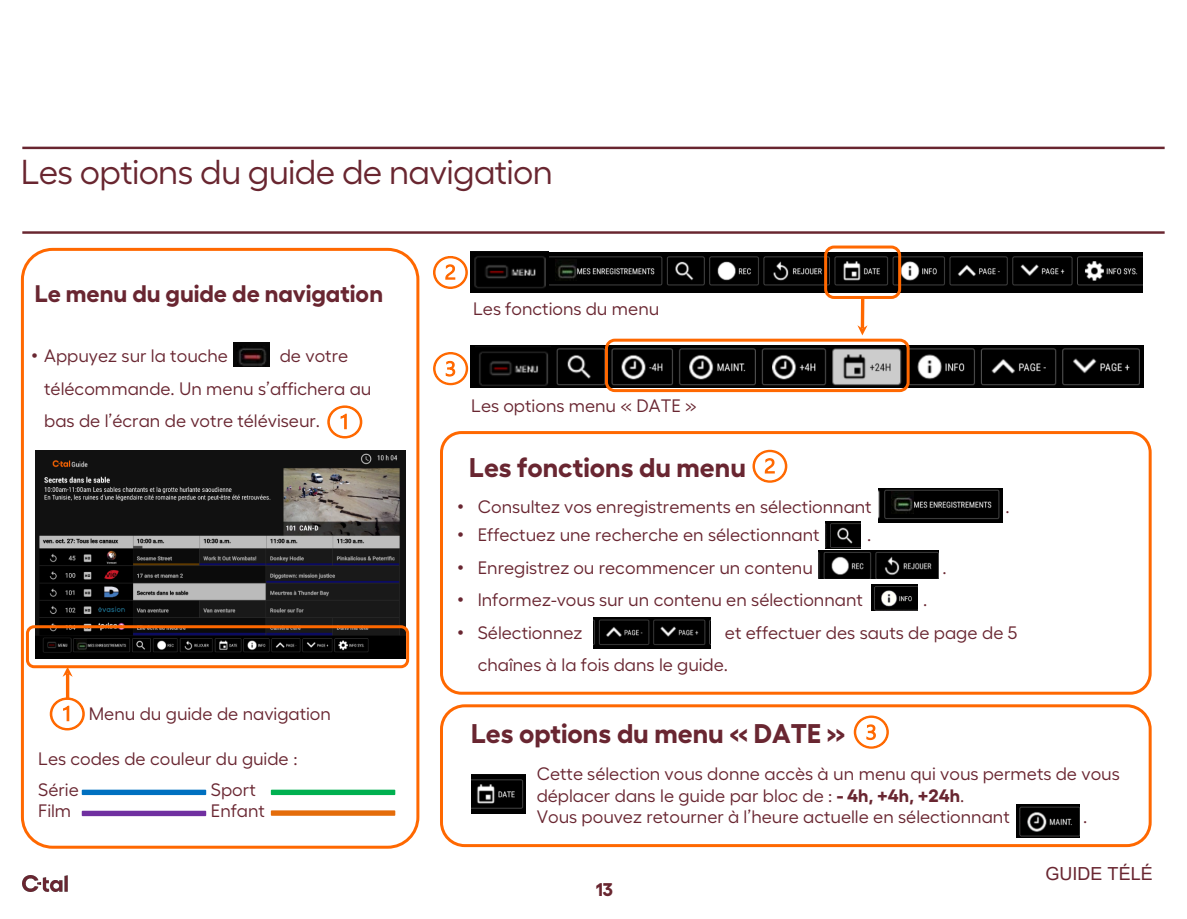
<style>
.page{position:relative;width:1187px;height:919px;background:#fff}
.page>*{position:absolute;margin:0;border:0;box-sizing:border-box;transform-origin:0 0}
.t1{font:34.5px "Fellix";letter-spacing:-.02em;color:#692630}
.t2{font:700 27px "Fellix";color:#692631}
.t3{font:700 24px "Fellix";color:#692631}
.t4{font:700 18.3px "Fellix";color:#692630}
.t5{font:18px/32.4px "Fellix";color:#692631}
.t6{font:18px "Arial";color:#692631}
.s1{font-family:"Arial"}
.s2{font-weight:700}
</style>
<div class="page">
<hr style="left:22px;top:147px;width:1142px;height:2px;background:#692630">
<hr style="left:22px;top:231px;width:1142px;height:3px;background:#692630">
<img style="left:22px;top:875px;width:45px;height:16px">
<div style="left:21px;top:248px;width:398px;height:600px;border:3px solid #ff6800;border-radius:30px"></div>
<svg style="left:327px;top:405px;width:36px;height:34px"></svg>
<img style="left:35px;top:450px;width:370px;height:208px">
<svg style="left:49px;top:696px;width:36px;height:35px"></svg>
<div style="left:26px;top:625px;width:383px;height:43px;border:3px solid #ff6800;border-radius:7px"></div>
<hr style="left:66px;top:673px;width:3px;height:26px;background:#ff6800">
<svg style="left:63px;top:666px;width:10px;height:10px"></svg>
<div style="left:440px;top:704px;width:711px;height:143px;border:3px solid #ff6800;border-radius:23px"></div>
<img style="left:472px;top:774px;width:54px;height:39px">
<svg style="left:853px;top:715px;width:36px;height:34px"></svg>
<div style="left:440px;top:431px;width:711px;height:263px;border:3px solid #ff6800;border-radius:20px"></div>
<img style="left:878px;top:488px;width:124px;height:34px">
<img style="left:825px;top:522px;width:35px;height:26px">
<img style="left:871px;top:584px;width:46px;height:26px">
<img style="left:818px;top:550px;width:120px;height:28px">
<svg style="left:752px;top:449px;width:36px;height:34px"></svg>
<img style="left:593px;top:617px;width:117px;height:31px">
<img style="left:233px;top:343px;width:36px;height:23px">
<img style="left:41px;top:635px;width:31px;height:18px">
<img style="left:471px;top:252px;width:671px;height:40px">
<svg style="left:433px;top:256px;width:35px;height:33px"></svg>
<div style="left:824px;top:245px;width:77px;height:54px;border:3px solid #ff6800;border-radius:8px"></div>
<svg style="left:860px;top:297px;width:4px;height:28px"></svg>
<svg style="left:857px;top:325px;width:10px;height:10px"></svg>
<img style="left:471px;top:345px;width:671px;height:42px">
<svg style="left:433px;top:352px;width:36px;height:34px"></svg>
<div style="left:605px;top:338px;width:304px;height:54px;border:3px solid #ff6800;border-radius:8px"></div>
<img style="left:471px;top:252px;width:77px;height:38px">
<img style="left:475px;top:346px;width:75px;height:42px">
<img style="left:555px;top:259px;width:21px;height:21px">
<svg style="left:76px;top:639px;width:11px;height:11px"></svg>
<img style="left:891px;top:491px;width:22px;height:22px">
<img style="left:1016px;top:804px;width:63px;height:33px">
<div style="left:82px;top:789px;width:124px;height:6px;background:#0070c0"></div>
<div style="left:271px;top:789px;width:124px;height:6px;background:#00b050"></div>
<div style="left:271px;top:810px;width:124px;height:5px;background:#e46c0a"></div>
<div style="left:82px;top:810px;width:124px;height:6px;background:#7030a0"></div>
<h2 class="t1" style="left:21px;top:145px;width:534px">Les options du guide de navigation</h2>
<h3 class="t3" style="left:35px;top:274px;width:350px">Le menu du guide de navigation</h3>
<p class="t5" style="left:32px;top:338px;width:198px"><span class="s1">•</span> Appuyez sur la touche</p>
<p class="t5" style="left:44px;top:338px;width:329px;text-indent:235px">de votre télécommande. Un menu s’affichera au bas de l’écran de votre téléviseur.</p>
<p class="t5" style="left:89px;top:695px;width:244px">Menu du guide de navigation</p>
<p class="t5" style="left:38px;top:740px;width:261px">Les codes de couleur du guide :</p>
<p class="t5" style="left:38px;top:771px;width:42px">Série</p>
<p class="t5" style="left:211px;top:771px;width:46px">Sport</p>
<p class="t5" style="left:38px;top:793px;width:35px">Film</p>
<p class="t5" style="left:211px;top:793px;width:56px">Enfant</p>
<p class="t5" style="left:473px;top:290px;width:188px">Les fonctions du menu</p>
<p class="t5" style="left:471px;top:387px;width:227px">Les options menu « DATE »</p>
<p class="t2" style="left:469px;top:445px;width:278px">Les fonctions du menu</p>
<p class="t5" style="left:457px;top:488px;width:416px"><span class="s1">•</span> Consultez vos enregistrements en sélectionnant</p>
<p class="t5" style="left:1005px;top:488px;width:6px">.</p>
<p class="t5" style="left:457px;top:517px;width:364px"><span class="s1">•</span> Effectuez une recherche en sélectionnant</p>
<p class="t5" style="left:867px;top:517px;width:6px">.</p>
<p class="t5" style="left:457px;top:549px;width:357px"><span class="s1">•</span> Enregistrez ou recommencer un contenu</p>
<p class="t5" style="left:942px;top:549px;width:6px">.</p>
<p class="t5" style="left:457px;top:581px;width:407px"><span class="s1">•</span> Informez-vous sur un contenu en sélectionnant</p>
<p class="t5" style="left:923px;top:581px;width:6px">.</p>
<p class="t5" style="left:457px;top:614px;width:127px"><span class="s1">•</span> Sélectionnez</p>
<p class="t5" style="left:477px;top:614px;width:541px;text-indent:247px">et effectuer des sauts de page de 5 chaînes à la fois dans le guide.</p>
<p class="t2" style="left:471px;top:712px;width:376px">Les options du menu « DATE »</p>
<p class="t5" style="left:536px;top:761px;width:584px;line-height:21.6px">Cette sélection vous donne accès à un menu qui vous permets de vous déplacer dans le guide par bloc de : <span class="s2">- 4h, +4h, +24h</span>.</p>
<p class="t5" style="left:536px;top:798px;width:474px">Vous pouvez retourner à l’heure actuelle en sélectionnant</p>
<p class="t5" style="left:1083px;top:798px;width:6px">.</p>
<p class="t4" style="left:595px;top:875px;width:19px">13</p>
<p class="t6" style="left:1045px;top:861px;width:109px">GUIDE TÉLÉ</p>
</div>
